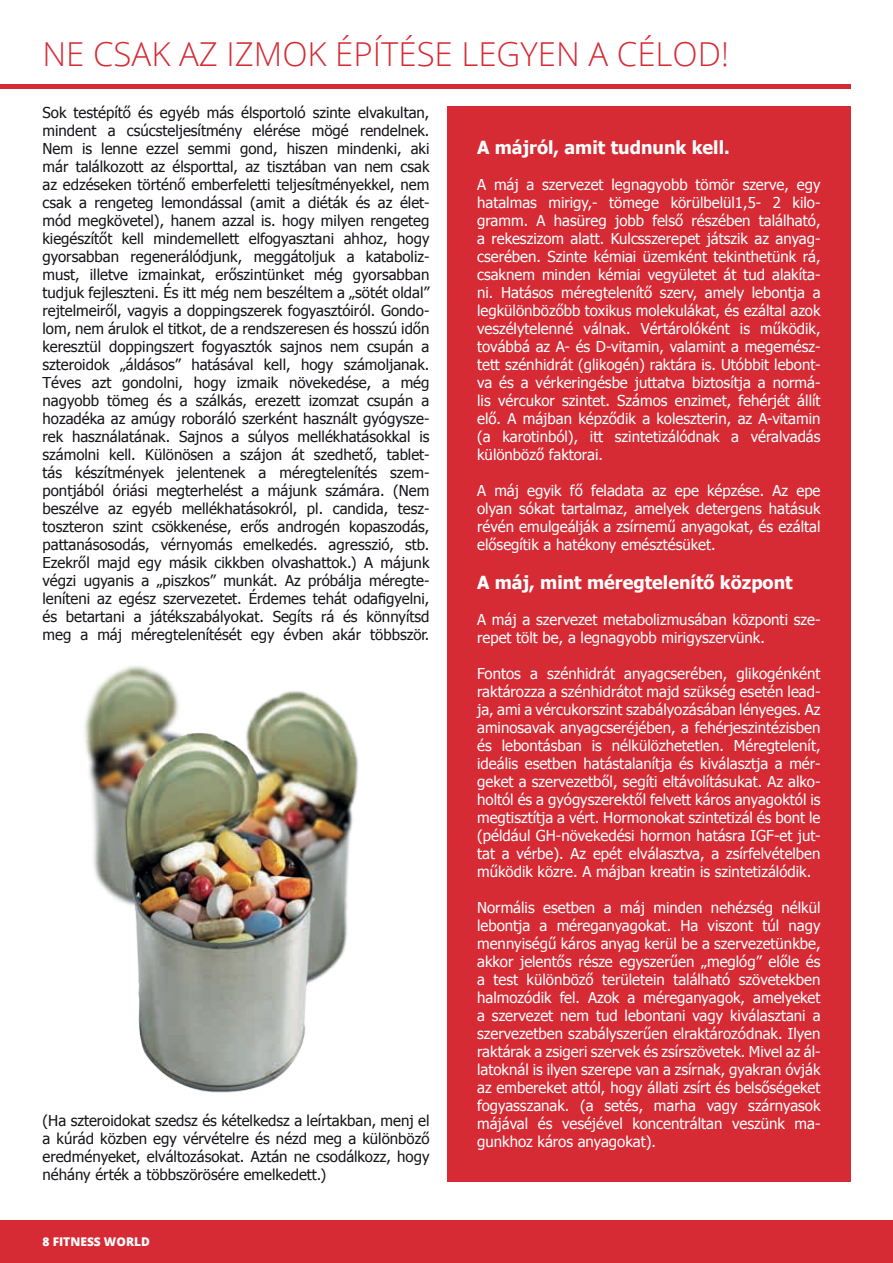
<style>
.page{position:relative;width:893px;height:1263px;background:#fff}
.page>*{position:absolute;margin:0;border:0;box-sizing:border-box;transform-origin:0 0}
.t1{font:300 33px "Open Sans";color:#d62b35}
.t2{font:700 18px "Tahoma";color:#fff}
.t3{font:15px/18px "Tahoma";color:#fff;text-align:justify}
.t4{font:15px/18px "Tahoma";color:#17151a;text-align:justify}
.t5{font:800 12px "Open Sans";color:#fff}
</style>
<div class="page">
<div style="left:0;top:1220px;width:893px;height:43px;background:#d62b35"></div>
<hr style="left:0;top:84px;width:850px;height:4px;background:#d62b35">
<div style="left:447px;top:106px;width:403px;height:1076px;background:#d62b35"></div>
<img style="left:84px;top:666px;width:275px;height:427px">
<h1 class="t1" style="left:43px;top:31px;width:688px">NE CSAK AZ IZMOK ÉPÍTÉSE LEGYEN A CÉLOD!</h1>
<p class="t4" style="left:43px;top:103px;width:388px">Sok testépítő és egyéb más élsportoló szinte elvakultan, mindent a csúcsteljesítmény elérése mögé rendelnek.<br>Nem is lenne ezzel semmi gond, hiszen mindenki, aki már találkozott az élsporttal, az tisztában van nem csak az edzéseken történő emberfeletti teljesítményekkel, nem csak a rengeteg lemondással (amit a diéták és az élet&shy;mód megkövetel), hanem azzal is. hogy milyen rengeteg kiegészítőt kell mindemellett elfogyasztani ahhoz, hogy gyorsabban regenerálódjunk, meggátoljuk a kataboliz&shy;must, illetve izmainkat, erőszintünket még gyorsabban tudjuk fejleszteni. És itt még nem beszéltem a „sötét oldal” rejtelmeiről, vagyis a doppingszerek fogyasztóiról. Gondo&shy;lom, nem árulok el titkot, de a rendszeresen és hosszú időn keresztül doppingszert fogyasztók sajnos nem csupán a szteroidok „áldásos” hatásával kell, hogy számoljanak.<br>Téves azt gondolni, hogy izmaik növekedése, a még nagyobb tömeg és a szálkás, erezett izomzat csupán a hozadéka az amúgy roboráló szerként használt gyógysze&shy;rek használatának. Sajnos a súlyos mellékhatásokkal is számolni kell. Különösen a szájon át szedhető, tablet&shy;tás készítmények jelentenek a méregtelenítés szem&shy;pontjából óriási megterhelést a májunk számára. (Nem beszélve az egyéb mellékhatásokról, pl. candida, tesz&shy;toszteron szint csökkenése, erős androgén kopaszodás, pattanásosodás, vérnyomás emelkedés. agresszió, stb.<br>Ezekről majd egy másik cikkben olvashattok.) A májunk végzi ugyanis a „piszkos” munkát. Az próbálja méregte&shy;leníteni az egész szervezetet. Érdemes tehát odafigyelni, és betartani a játékszabályokat. Segíts rá és könnyítsd meg a máj méregtelenítését egy évben akár többször.</p>
<p class="t2" style="left:477px;top:134px;width:254px">A májról, amit tudnunk kell.</p>
<p class="t3" style="left:477px;top:174px;width:345px">A máj a szervezet legnagyobb tömör szerve, egy hatalmas mirigy,- tömege körülbelül1,5- 2 kilo&shy;gramm. A hasüreg jobb felső részében található, a rekeszizom alatt. Kulcsszerepet játszik az anyag&shy;cserében. Szinte kémiai üzemként tekinthetünk rá, csaknem minden kémiai vegyületet át tud alakíta&shy;ni. Hatásos méregtelenítő szerv, amely lebontja a legkülönbözőbb toxikus molekulákat, és ezáltal azok veszélytelenné válnak. Vértárolóként is működik, továbbá az A- és D-vitamin, valamint a megemész&shy;tett szénhidrát (glikogén) raktára is. Utóbbit lebont&shy;va és a vérkeringésbe juttatva biztosítja a normá&shy;lis vércukor szintet. Számos enzimet, fehérjét állít elő. A májban képződik a koleszterin, az A-vitamin (a karotinból), itt szintetizálódnak a véralvadás különböző faktorai.</p>
<p class="t3" style="left:477px;top:480px;width:345px">A máj egyik fő feladata az epe képzése. Az epe olyan sókat tartalmaz, amelyek detergens hatásuk révén emulgeálják a zsírnemű anyagokat, és ezáltal elősegítik a hatékony emésztésüket.</p>
<p class="t2" style="left:477px;top:570px;width:317px">A máj, mint méregtelenítő központ</p>
<p class="t3" style="left:477px;top:610px;width:345px">A máj a szervezet metabolizmusában központi sze&shy;repet tölt be, a legnagyobb mirigyszervünk.</p>
<p class="t3" style="left:477px;top:664px;width:345px">Fontos a szénhidrát anyagcserében, glikogénként raktározza a szénhidrátot majd szükség esetén lead&shy;ja, ami a vércukorszint szabályozásában lényeges. Az aminosavak anyagcseréjében, a fehérjeszintézisben és lebontásban is nélkülözhetetlen. Méregtelenít, ideális esetben hatástalanítja és kiválasztja a mér&shy;geket a szervezetből, segíti eltávolításukat. Az alko&shy;holtól és a gyógyszerektől felvett káros anyagoktól is megtisztítja a vért. Hormonokat szintetizál és bont le (például GH-növekedési hormon hatásra IGF-et jut&shy;tat a vérbe). Az epét elválasztva, a zsírfelvételben működik közre. A májban kreatin is szintetizálódik.</p>
<p class="t3" style="left:477px;top:898px;width:345px">Normális esetben a máj minden nehézség nélkül lebontja a méreganyagokat. Ha viszont túl nagy mennyiségű káros anyag kerül be a szervezetünkbe, akkor jelentős része egyszerűen „meglóg” előle és a test különböző területein található szövetekben halmozódik fel. Azok a méreganyagok, amelyeket a szervezet nem tud lebontani vagy kiválasztani a szervezetben szabályszerűen elraktározódnak. Ilyen raktárak a zsigeri szervek és zsírszövetek. Mivel az ál&shy;latoknál is ilyen szerepe van a zsírnak, gyakran óvják az embereket attól, hogy állati zsírt és belsőségeket fogyasszanak. (a setés, marha vagy szárnyasok májával és veséjével koncentráltan veszünk ma&shy;gunkhoz káros anyagokat).</p>
<p class="t4" style="left:43px;top:1111px;width:388px">(Ha szteroidokat szedsz és kételkedsz a leírtakban, menj el a kúrád közben egy vérvételre és nézd meg a különböző eredményeket, elváltozásokat. Aztán ne csodálkozz, hogy néhány érték a többszörösére emelkedett.)</p>
<p class="t5" style="left:43px;top:1233px;width:109px">8 FITNESS WORLD</p>
</div>
